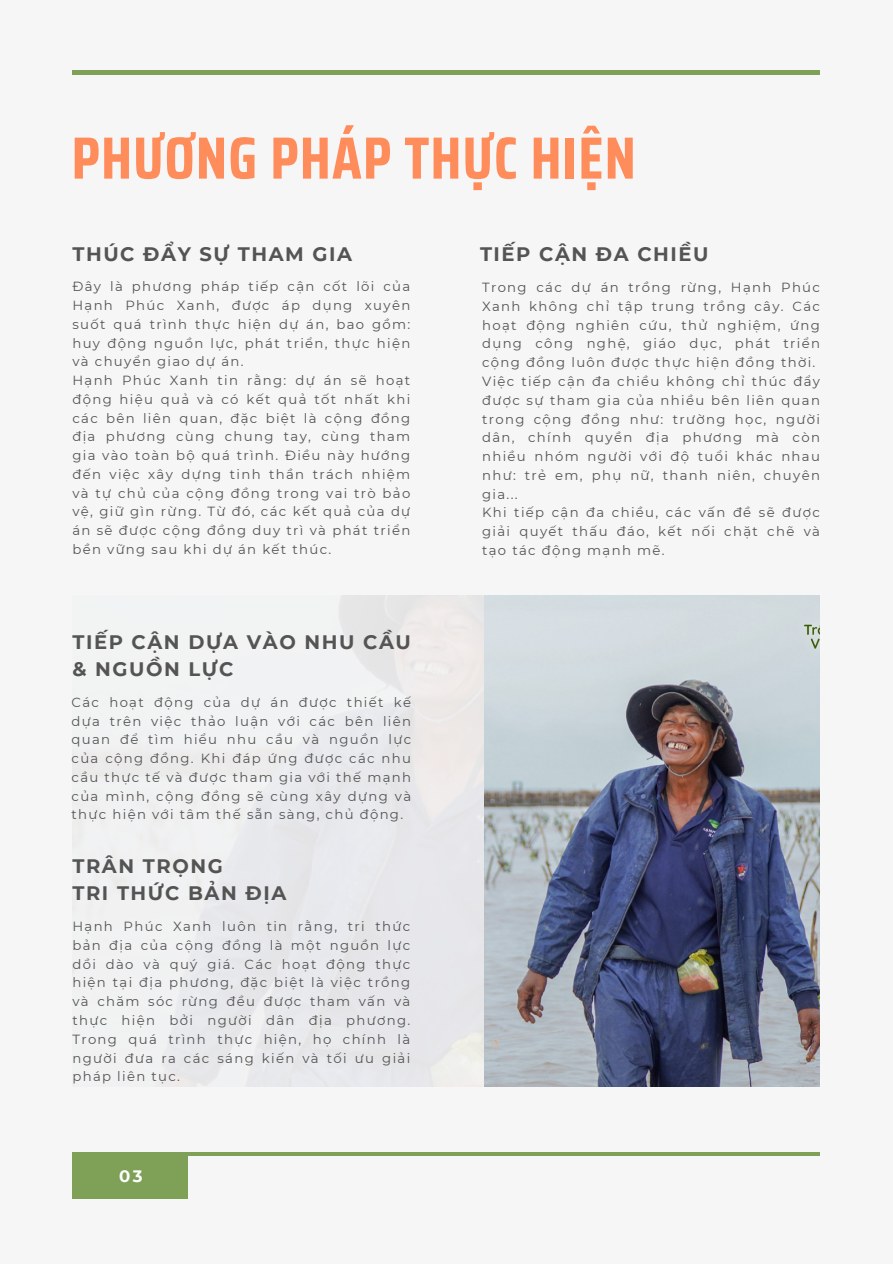
<style>
.page{position:relative;width:893px;height:1264px;background:#fff}
.page>*{position:absolute;margin:0;border:0;box-sizing:border-box;transform-origin:0 0}
.t1{font:700 59.55px "Saira Condensed";letter-spacing:.02em;color:#ff8d5c}
.t2{font:700 19.5px/27px "Montserrat";letter-spacing:.08em;color:#545454}
.t3{font:700 16.5px "Montserrat";color:#fff}
.t4{font:13.2px/18.8px "Montserrat";letter-spacing:.1em;color:#545454;text-align:justify}
</style>
<div class="page">
<div style="left:0;top:0;width:892px;height:1263px;background:#f6f6f6"></div>
<hr style="left:72px;top:71px;width:747px;height:3px;background:#7ea157">
<div style="left:72px;top:1152px;width:115px;height:46px;background:#7ea157"></div>
<hr style="left:72px;top:1152px;width:747px;height:3px;background:#7ea157">
<img style="left:484px;top:595px;width:335px;height:491px">
<h1 class="t1" style="left:72px;top:111px;width:565px">PHƯƠNG PHÁP THỰC HIỆN</h1>
<p class="t2" style="left:72px;top:240px;width:281px">THÚC ĐẨY SỰ THAM GIA</p>
<h2 class="t4" style="left:72px;top:277px;width:339px">Đây là phương pháp tiếp cận cốt lõi của Hạnh Phúc Xanh, được áp dụng xuyên suốt quá trình thực hiện dự án, bao gồm: huy động nguồn lực, phát triển, thực hiện và chuyển giao dự án.</h2>
<p class="t4" style="left:72px;top:371px;width:339px">Hạnh Phúc Xanh tin rằng: dự án sẽ hoạt động hiệu quả và có kết quả tốt nhất khi các bên liên quan, đặc biệt là cộng đồng địa phương cùng chung tay, cùng tham gia vào toàn bộ quá trình. Điều này hướng đến việc xây dựng tinh thần trách nhiệm và tự chủ của cộng đồng trong vai trò bảo vệ, giữ gìn rừng. Từ đó, các kết quả của dự án sẽ được cộng đồng duy trì và phát triển bền vững sau khi dự án kết thúc.</p>
<h2 class="t2" style="left:72px;top:628px;width:340px">TIẾP CẬN DỰA VÀO NHU CẦU &amp; NGUỒN LỰC</h2>
<p class="t4" style="left:72px;top:692px;width:341px">Các hoạt động của dự án được thiết kế dựa trên việc thảo luận với các bên liên quan để tìm hiểu nhu cầu và nguồn lực của cộng đồng. Khi đáp ứng được các nhu cầu thực tế và được tham gia với thế mạnh của mình, cộng đồng sẽ cùng xây dựng và thực hiện với tâm thế sẵn sàng, chủ động.</p>
<h2 class="t2" style="left:72px;top:852px;width:215px">TRÂN TRỌNG<br>TRI THỨC BẢN ĐỊA</h2>
<p class="t4" style="left:72px;top:917px;width:339px">Hạnh Phúc Xanh luôn tin rằng, tri thức bản địa của cộng đồng là một nguồn lực dồi dào và quý giá. Các hoạt động thực hiện tại địa phương, đặc biệt là việc trồng và chăm sóc rừng đều được tham vấn và thực hiện bởi người dân địa phương.<br>Trong quá trình thực hiện, họ chính là người đưa ra các sáng kiến và tối ưu giải pháp liên tục.</p>
<p class="t3" style="left:119px;top:1166px;width:25px">03</p>
<p class="t2" style="left:480px;top:240px;width:230px">TIẾP CẬN ĐA CHIỀU</p>
<h2 class="t4" style="left:482px;top:278px;width:339px">Trong các dự án trồng rừng, Hạnh Phúc Xanh không chỉ tập trung trồng cây. Các hoạt động nghiên cứu, thử nghiệm, ứng dụng công nghệ, giáo dục, phát triển cộng đồng luôn được thực hiện đồng thời.</h2>
<p class="t4" style="left:482px;top:372px;width:339px">Việc tiếp cận đa chiều không chỉ thúc đẩy được sự tham gia của nhiều bên liên quan trong cộng đồng như: trường học, người dân, chính quyền địa phương mà còn nhiều nhóm người với độ tuổi khác nhau như: trẻ em, phụ nữ, thanh niên, chuyên gia...</p>
<p class="t4" style="left:482px;top:503px;width:339px">Khi tiếp cận đa chiều, các vấn đề sẽ được giải quyết thấu đáo, kết nối chặt chẽ và tạo tác động mạnh mẽ.</p>
</div>
